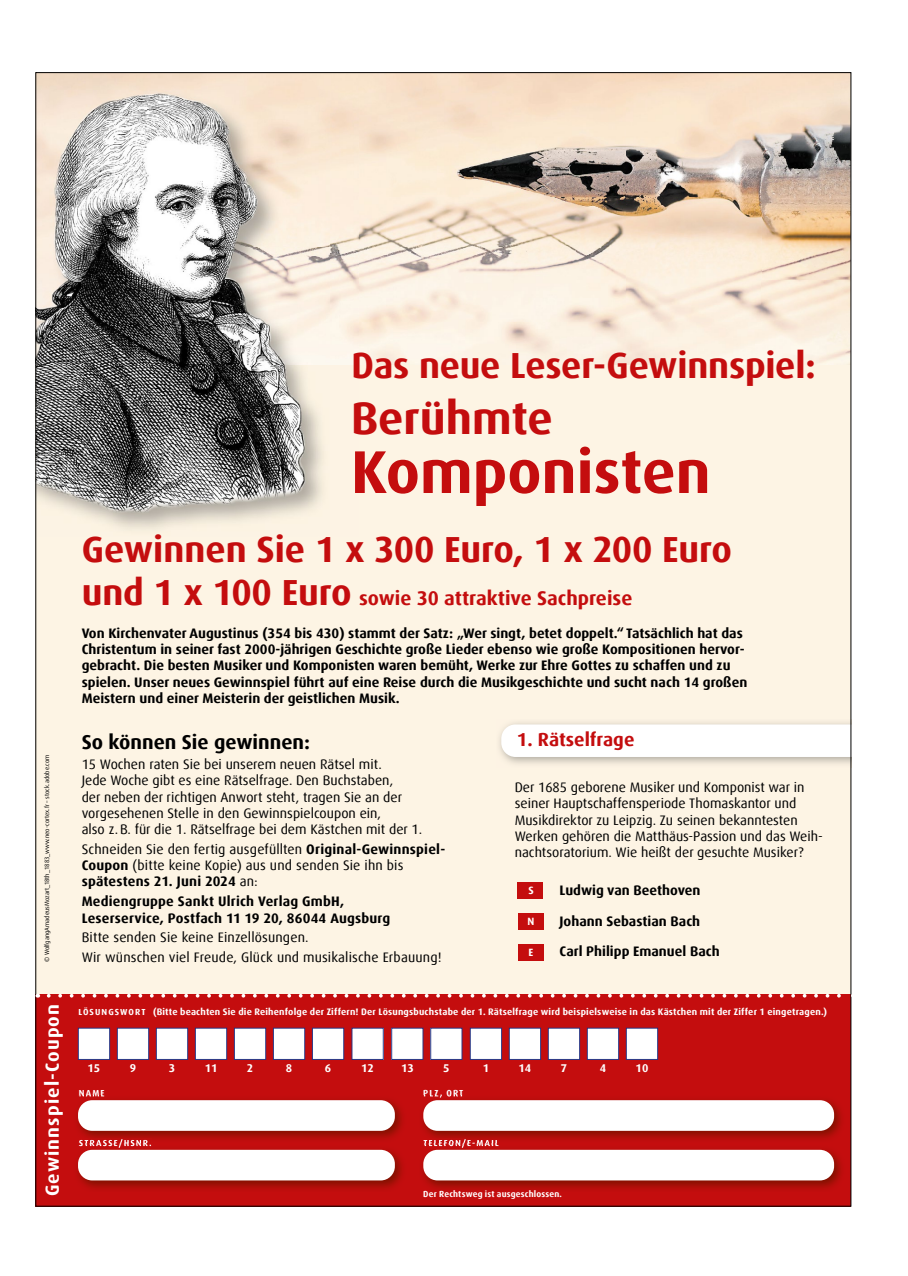
<style>
.page{position:relative;width:908px;height:1276px;background:#fff}
.page>*{position:absolute;margin:0;border:0;box-sizing:border-box;transform-origin:0 0}
.t1{font:700 60.5px "Dax Offc Pro";color:#c40d0e}
.t2{font:700 45.38px "Dax Offc Pro";color:#c40d0e}
.t3{font:700 36.25px "Dax Offc Pro";letter-spacing:-.005em;color:#c40d0e}
.t4{font:700 20px "Dax Offc Pro";color:#000}
.t5{font:700 19.75px "Dax Offc Pro";color:#c40d0e}
.t6{font:700 18.75px "Dax Offc Pro";letter-spacing:.06em;color:#fff}
.t7{font:700 18.75px "Dax Offc Pro";color:#c40d0e}
.t8{font:13.75px/16.2px "Dax Offc Pro";color:#000}
.t9{font:700 13.75px/16.2px "Dax Offc Pro";color:#000}
.t10{font:700 11.25px "Dax Offc Pro";color:#fff}
.t11{font:700 10.5px "Dax Offc Pro";color:#fff}
.t12{font:700 9.38px "Dax Offc Pro";letter-spacing:.02em;color:#fff}
.t13{font:700 8.75px "Dax Offc Pro";letter-spacing:.02em;color:#fff}
.t14{font:700 8.75px "Dax Offc Pro";letter-spacing:.125em;color:#fff}
.t15{font:700 8.75px "Dax Offc Pro";letter-spacing:.12em;color:#fff}
.t16{font:700 8.75px "Dax Offc Pro";letter-spacing:.07em;color:#fff}
.t17{font:6.25px "Dax Offc Pro";color:#000}
.s1{font-size:36.25px}
.s2{font-weight:700}
.s3{font-size:8.75px}
</style>
<div class="page">
<div style="left:35px;top:994px;width:815px;height:212px;background:#c40d0e"></div>
<div style="left:35px;top:72px;width:815px;height:922px;background:#fdf4e4"></div>
<img style="left:77px;top:1096px;width:325px;height:43px">
<svg style="left:79px;top:1096px;width:25px;height:1px"></svg>
<img style="left:79px;top:1139px;width:69px;height:3px">
<div style="left:78px;top:1100px;width:316px;height:30px;background:#fff;border-radius:14px"></div>
<img style="left:77px;top:1145px;width:325px;height:44px">
<img style="left:79px;top:1145px;width:72px;height:3px">
<div style="left:78px;top:1149px;width:316px;height:31px;background:#fff;border-radius:14px"></div>
<img style="left:422px;top:1097px;width:419px;height:45px">
<img style="left:423px;top:1096px;width:39px;height:1px">
<img style="left:423px;top:1139px;width:42px;height:3px">
<img style="left:467px;top:1140px;width:31px;height:2px">
<div style="left:423px;top:1100px;width:410px;height:30px;background:#fff;border-radius:14px"></div>
<img style="left:422px;top:1145px;width:419px;height:44px">
<img style="left:423px;top:1145px;width:42px;height:3px">
<img style="left:467px;top:1145px;width:31px;height:1px">
<div style="left:423px;top:1149px;width:410px;height:31px;background:#fff;border-radius:14px"></div>
<div style="left:273px;top:1028px;width:31px;height:31px;background:#fff"></div>
<div style="left:273px;top:1028px;width:32px;height:31px;border:1px solid #283583"></div>
<div style="left:312px;top:1028px;width:31px;height:31px;background:#fff"></div>
<div style="left:312px;top:1028px;width:32px;height:31px;border:1px solid #283583"></div>
<div style="left:352px;top:1028px;width:31px;height:31px;background:#fff"></div>
<div style="left:78px;top:1028px;width:32px;height:31px;background:#fff"></div>
<div style="left:78px;top:1028px;width:32px;height:31px;border:1px solid #283583"></div>
<div style="left:117px;top:1028px;width:32px;height:31px;background:#fff"></div>
<div style="left:117px;top:1028px;width:32px;height:31px;border:1px solid #283583"></div>
<div style="left:156px;top:1028px;width:31px;height:31px;background:#fff"></div>
<div style="left:156px;top:1028px;width:32px;height:31px;border:1px solid #283583"></div>
<div style="left:195px;top:1028px;width:31px;height:31px;background:#fff"></div>
<div style="left:195px;top:1028px;width:32px;height:31px;border:1px solid #283583"></div>
<div style="left:234px;top:1028px;width:31px;height:31px;background:#fff"></div>
<div style="left:234px;top:1028px;width:32px;height:31px;border:1px solid #283583"></div>
<div style="left:430px;top:1028px;width:32px;height:31px;background:#fff"></div>
<div style="left:391px;top:1028px;width:32px;height:31px;background:#fff"></div>
<div style="left:470px;top:1028px;width:31px;height:31px;background:#fff"></div>
<div style="left:509px;top:1028px;width:31px;height:31px;background:#fff"></div>
<div style="left:548px;top:1028px;width:31px;height:31px;background:#fff"></div>
<div style="left:587px;top:1028px;width:31px;height:31px;background:#fff"></div>
<div style="left:626px;top:1028px;width:31px;height:31px;background:#fff"></div>
<div style="left:516px;top:882px;width:26px;height:16px;background:#c40d0e"></div>
<div style="left:518px;top:913px;width:25px;height:16px;background:#c40d0e"></div>
<div style="left:518px;top:944px;width:25px;height:16px;background:#c40d0e"></div>
<img style="left:358px;top:74px;width:490px;height:290px">
<img style="left:833px;top:84px;width:5px;height:73px">
<img style="left:329px;top:364px;width:29px;height:1px">
<img style="left:329px;top:114px;width:29px;height:250px">
<img style="left:37px;top:364px;width:40px;height:148px">
<img style="left:77px;top:364px;width:252px;height:165px">
<img style="left:37px;top:91px;width:292px;height:273px">
<div style="left:501px;top:724px;width:347px;height:33px;background:#fff"></div>
<svg style="left:49px;top:994px;width:792px;height:3px"></svg>
<p class="t17" style="left:43px;top:962px;width:209px;rotate:-90deg">© WolfgangAmadeusMozart_18th_1883_www.neo-cortex.fr – stock.adobe.com</p>
<h3 class="t6" style="left:40px;top:1196px;width:194px;rotate:-90deg">Gewinnspiel-Coupon</h3>
<h3 class="t3" style="left:351px;top:342px;width:465px">Das neue Leser-Gewinnspiel:</h3>
<h2 class="t2" style="left:351px;top:389px;width:203px">Berühmte</h2>
<h1 class="t1" style="left:351px;top:433px;width:361px">Komponisten</h1>
<h3 class="t3" style="left:82px;top:525px;width:651px">Gewinnen Sie 1 x 300 Euro, 1 x 200 Euro</h3>
<h3 class="t5" style="left:82px;top:585px;width:552px"><span class="s1">und 1 x 100 Euro</span> sowie 30 attraktive Sachpreise</h3>
<p class="t9" style="left:82px;top:625px;width:666px">Von Kirchenvater Augustinus (354 bis 430) stammt der Satz: „Wer singt, betet doppelt.“ Tatsächlich hat das Christentum in seiner fast 2000-jährigen Geschichte große Lieder ebenso wie große Kompositionen hervor&shy;gebracht. Die besten Musiker und Komponisten waren bemüht, Werke zur Ehre Gottes zu schaffen und zu spielen. Unser neues Gewinnspiel führt auf eine Reise durch die Musikgeschichte und sucht nach 14 großen Meistern und einer Meisterin der geistlichen Musik.</p>
<h3 class="t7" style="left:516px;top:727px;width:119px">1. Rätselfrage</h3>
<h3 class="t4" style="left:82px;top:729px;width:230px">So können Sie gewinnen:</h3>
<p class="t8" style="left:82px;top:756px;width:342px">15 Wochen raten Sie bei unserem neuen Rätsel mit.<br>Jede Woche gibt es eine Rätselfrage. Den Buchstaben,<br>der neben der richtigen Anwort steht, tragen Sie an der vorgesehenen Stelle in den Gewinnspielcoupon ein,<br>also z. B. für die 1. Rätselfrage bei dem Kästchen mit der 1.</p>
<p class="t8" style="left:82px;top:841px;width:365px">Schneiden Sie den fertig ausgefüllten <span class="s2">Original-Gewinnspiel-<br>Coupon</span> (bitte keine Kopie) aus und senden Sie ihn bis <span class="s2">spätestens 21. Juni 2024</span> an:</p>
<p class="t9" style="left:82px;top:893px;width:310px">Mediengruppe Sankt Ulrich Verlag GmbH,<br>Leserservice, Postfach 11 19 20, 86044 Augsburg</p>
<p class="t8" style="left:82px;top:927px;width:361px;line-height:19.8px">Bitte senden Sie keine Einzellösungen.<br>Wir wünschen viel Freude, Glück und musikalische Erbauung!</p>
<p class="t8" style="left:514px;top:779px;width:309px">Der 1685 geborene Musiker und Komponist war in seiner Hauptschaffensperiode Thomaskantor und Musikdirektor zu Leipzig. Zu seinen bekanntesten Werken gehören die Matthäus-Passion und das Weih&shy;nachtsoratorium. Wie heißt der gesuchte Musiker?</p>
<p class="t9" style="left:559px;top:882px;width:142px">Ludwig van Beethoven</p>
<p class="t9" style="left:559px;top:912px;width:142px">Johann Sebastian Bach</p>
<p class="t9" style="left:559px;top:943px;width:162px">Carl Philipp Emanuel Bach</p>
<p class="t11" style="left:528px;top:883px;width:7px">S</p>
<p class="t11" style="left:527px;top:914px;width:8px">N</p>
<p class="t11" style="left:528px;top:945px;width:6px">E</p>
<p class="t12" style="left:78px;top:1006px;width:750px"><span class="s3">LÖSUNGSWORT</span> (Bitte beachten Sie die Reihenfolge der Ziffern! Der Lösungsbuchstabe der 1. Rätselfrage wird beispielsweise in das Kästchen mit der Ziffer 1 eingetragen.)</p>
<p class="t10" style="left:88px;top:1061px;width:14px">15</p>
<p class="t10" style="left:130px;top:1061px;width:8px">9</p>
<p class="t10" style="left:169px;top:1061px;width:8px">3</p>
<p class="t10" style="left:204px;top:1061px;width:14px">11</p>
<p class="t10" style="left:247px;top:1061px;width:8px">2</p>
<p class="t10" style="left:286px;top:1061px;width:8px">8</p>
<p class="t10" style="left:325px;top:1061px;width:8px">6</p>
<p class="t10" style="left:361px;top:1061px;width:14px">12</p>
<p class="t10" style="left:401px;top:1061px;width:14px">13</p>
<p class="t10" style="left:443px;top:1061px;width:8px">5</p>
<p class="t10" style="left:482px;top:1061px;width:8px">1</p>
<p class="t10" style="left:518px;top:1061px;width:14px">14</p>
<p class="t10" style="left:560px;top:1061px;width:8px">7</p>
<p class="t10" style="left:599px;top:1061px;width:8px">4</p>
<p class="t10" style="left:635px;top:1061px;width:14px">10</p>
<p class="t16" style="left:79px;top:1087px;width:27px">NAME</p>
<p class="t16" style="left:423px;top:1087px;width:42px">PLZ, ORT</p>
<p class="t15" style="left:79px;top:1137px;width:74px">STRASSE/HSNR.</p>
<p class="t14" style="left:423px;top:1137px;width:77px">TELEFON/E-MAIL</p>
<p class="t13" style="left:423px;top:1187px;width:140px">Der Rechtsweg ist ausgeschlossen.</p>
</div>
